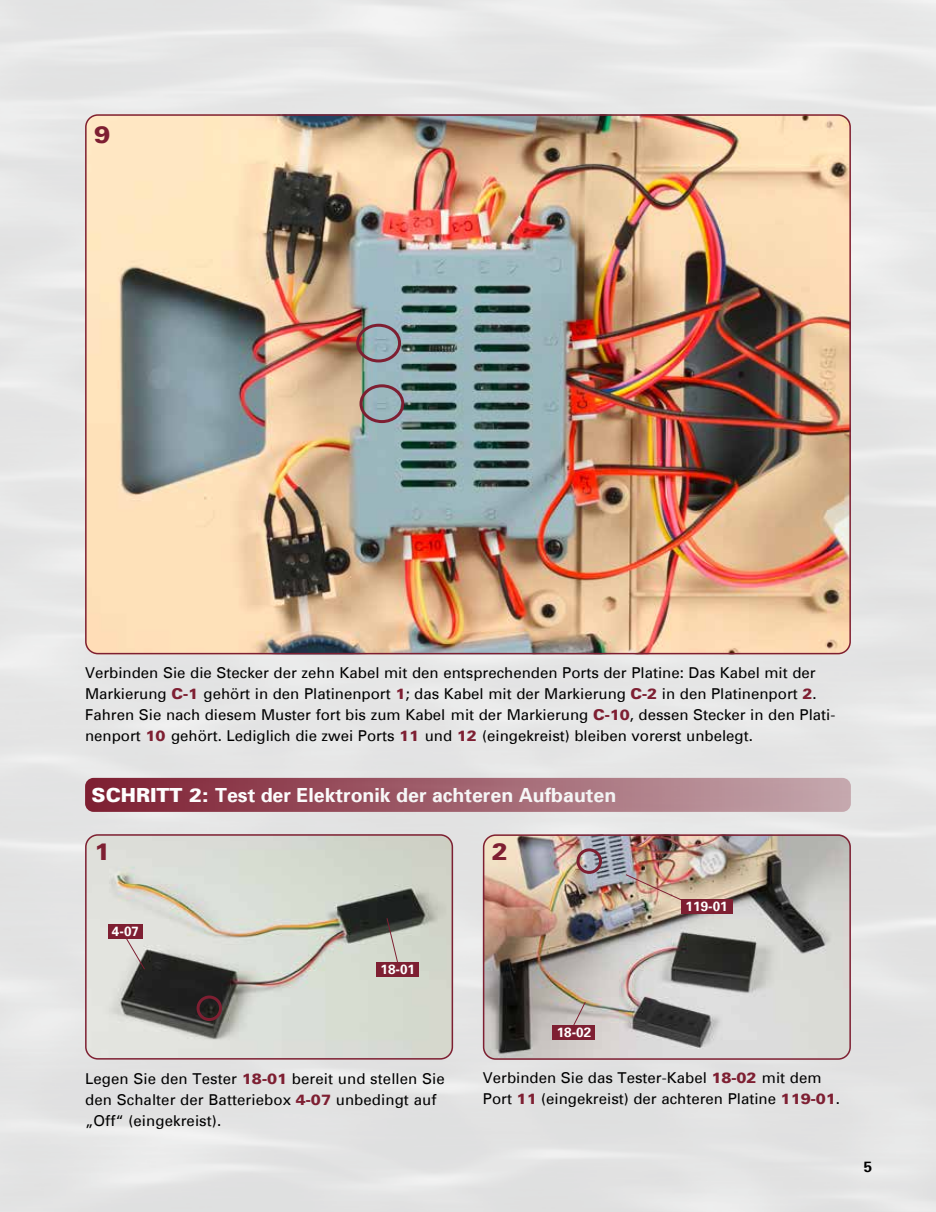
<style>
.page{position:relative;width:936px;height:1212px;background:#fff}
.page>*{position:absolute;margin:0;border:0;box-sizing:border-box;transform-origin:0 0}
.t1{font:900 24px "Univers";color:#7e1f32}
.t2{font:700 19.5px "Univers";color:#fff}
.t3{font:15px/21px "Univers";color:#000}
.t4{font:700 15px "Univers";color:#000}
.t5{font:700 13.5px "Univers";color:#fff}
.s1{font-weight:900;color:#7e1f32}
.s2{font-weight:900}
</style>
<div class="page">
<div style="left:0;top:0;width:935px;height:1212px;background:#e5e5e5"></div>
<img style="left:85px;top:114px;width:765px;height:540px">
<img style="left:483px;top:834px;width:367px;height:226px">
<div style="left:483px;top:834px;width:367px;height:226px;border:2px solid #7e1f32;border-radius:12px"></div>
<img style="left:85px;top:834px;width:368px;height:225px">
<div style="left:85px;top:834px;width:368px;height:225px;border:2px solid #7e1f32;border-radius:12px"></div>
<div style="left:85px;top:778px;width:765px;height:34px;background:linear-gradient(to right,#7e1f32,#c5a8ae);border-radius:9px"></div>
<svg style="left:386px;top:917px;width:13px;height:45px"></svg>
<div style="left:376px;top:962px;width:43px;height:15px;background:#7e1f32"></div>
<svg style="left:125px;top:936px;width:20px;height:34px"></svg>
<div style="left:356px;top:324px;width:45px;height:38px;border:3px solid #7e1f32;border-radius:50%"></div>
<div style="left:359px;top:384px;width:45px;height:39px;border:3px solid #7e1f32;border-radius:50%"></div>
<div style="left:108px;top:924px;width:34px;height:15px;background:#7e1f32"></div>
<div style="left:196px;top:995px;width:26px;height:26px;border:3px solid #7e1f32;border-radius:50%"></div>
<svg style="left:570px;top:1001px;width:16px;height:24px"></svg>
<div style="left:552px;top:1025px;width:43px;height:15px;background:#7e1f32"></div>
<div style="left:576px;top:848px;width:26px;height:26px;border:3px solid #7e1f32;border-radius:50%"></div>
<img style="left:625px;top:874px;width:83px;height:38px">
<div style="left:681px;top:899px;width:51px;height:15px;background:#7e1f32"></div>
<h1 class="t1" style="left:94px;top:123px;width:18px">9</h1>
<p class="t3" style="left:85px;top:663px;width:751px">Verbinden Sie die Stecker der zehn Kabel mit den entsprechenden Ports der Platine: Das Kabel mit der Markierung <span class="s1">C-1</span> gehört in den Platinenport <span class="s1">1</span>; das Kabel mit der Markierung <span class="s1">C-2</span> in den Platinenport <span class="s1">2</span>.<br>Fahren Sie nach diesem Muster fort bis zum Kabel mit der Markierung <span class="s1">C-10</span>, dessen Stecker in den Plati&shy;nenport <span class="s1">10</span> gehört. Lediglich die zwei Ports <span class="s1">11</span> und <span class="s1">12</span> (eingekreist) bleiben vorerst unbelegt.</p>
<h2 class="t2" style="left:92px;top:787px;width:526px"><span class="s2">SCHRITT 2:</span> Test der Elektronik der achteren Aufbauten</h2>
<h1 class="t1" style="left:94px;top:841px;width:18px">1</h1>
<h1 class="t1" style="left:492px;top:841px;width:18px">2</h1>
<p class="t5" style="left:112px;top:925px;width:29px">4-07</p>
<p class="t5" style="left:380px;top:963px;width:36px">18-01</p>
<p class="t5" style="left:556px;top:1026px;width:36px">18-02</p>
<p class="t5" style="left:685px;top:900px;width:44px">119-01</p>
<p class="t3" style="left:85px;top:1069px;width:361px">Legen Sie den Tester <span class="s1">18-01</span> bereit und stellen Sie den Schalter der Batteriebox <span class="s1">4-07</span> unbedingt auf „Off“ (eingekreist).</p>
<p class="t3" style="left:483px;top:1068px;width:358px">Verbinden Sie das Tester-Kabel <span class="s1">18-02</span> mit dem<br>Port <span class="s1">11</span> (eingekreist) der achteren Platine <span class="s1">119-01</span>.</p>
<p class="t4" style="left:863px;top:1160px;width:10px">5</p>
</div>
